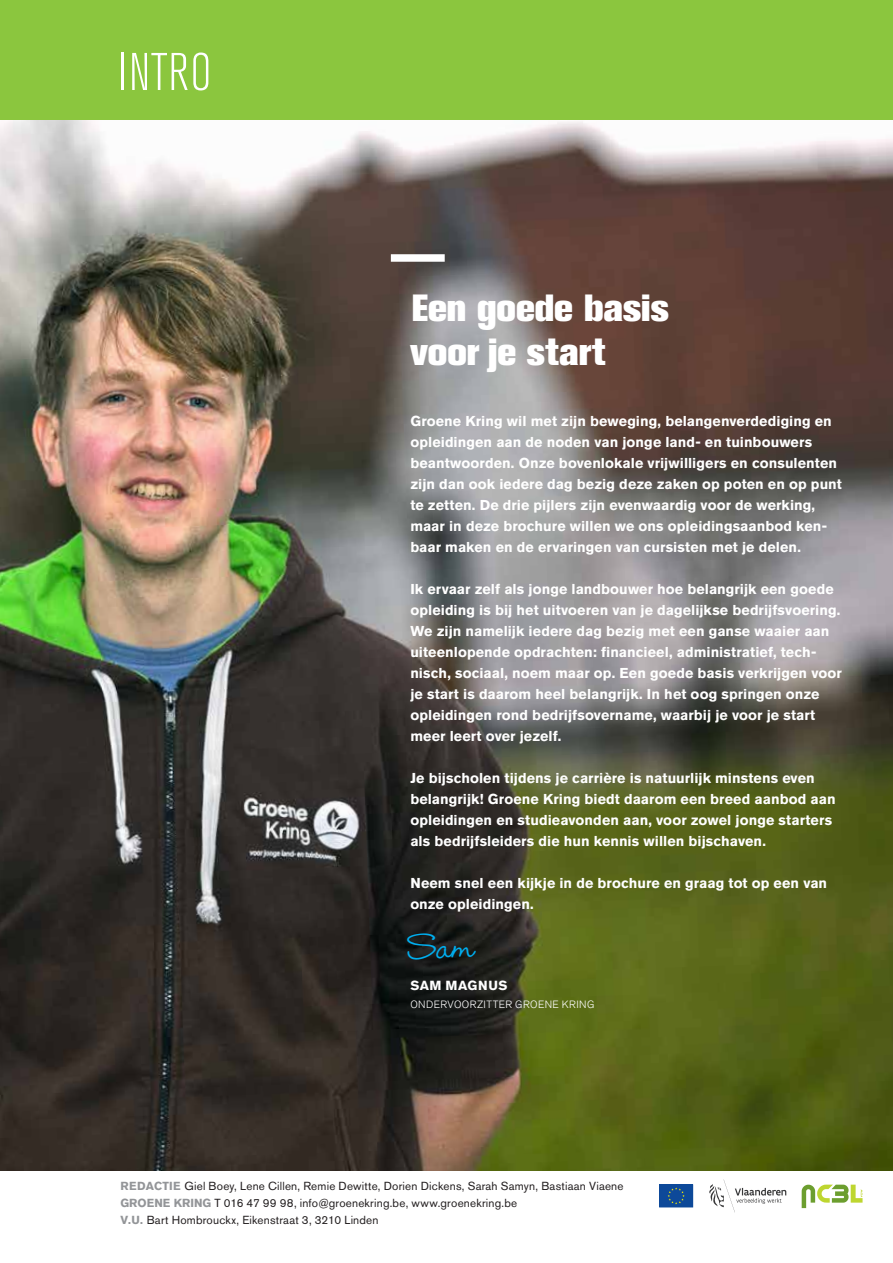
<style>
.page{position:relative;width:893px;height:1263px;background:#fff}
.page>*{position:absolute;margin:0;border:0;box-sizing:border-box;transform-origin:0 0}
.t1{font:300 condensed 52.5px "Akzidenz Grotesk Pro";letter-spacing:.03em;color:#fff}
.t2{font:500 45px "Wendy LP Std";color:#00aeef}
.t3{font:800 37.5px/43.5px "Akzidenz Grotesk Pro";color:#fff}
.t4{font:700 14.25px/21px "Akzidenz Grotesk Pro";letter-spacing:.005em;color:#fff}
.t5{font:700 13.2px "Akzidenz Grotesk Pro";letter-spacing:.04em;color:#fff}
.t6{font:11.7px/17px "Akzidenz Grotesk Pro";letter-spacing:.02em;color:#231f20}
.t7{font:300 10.5px "Akzidenz Grotesk Pro";letter-spacing:.04em;color:#fff}
.s1{font-weight:700;color:#939598}
</style>
<div class="page">
<img style="left:0;top:119px;width:893px;height:1051px">
<div style="left:0;top:0;width:893px;height:119px;background:#8bc63e"></div>
<div style="left:391px;top:254px;width:54px;height:8px;background:#fff"></div>
<svg style="left:802px;top:1184px;width:60px;height:24px"></svg>
<svg style="left:709px;top:1179px;width:77px;height:33px"></svg>
<div style="left:660px;top:1185px;width:33px;height:22px;background:#0d4999"></div>
<div style="left:659px;top:1185px;width:34px;height:22px;border:1px solid #0d4999"></div>
<svg style="left:668px;top:1187px;width:17px;height:17px"></svg>
<h1 class="t1" style="left:118px;top:38px;width:95px">INTRO</h1>
<h3 class="t3" style="left:410px;top:286px;width:260px">Een goede basis voor je start</h3>
<p class="t4" style="left:410px;top:410px;width:433px">Groene Kring wil met zijn beweging, belangenverdediging en opleidingen aan de noden van jonge land- en tuinbouwers beantwoorden. Onze bovenlokale vrijwilligers en consulenten zijn dan ook iedere dag bezig deze zaken op poten en op punt te zetten. De drie pijlers zijn evenwaardig voor de werking, maar in deze brochure willen we ons opleidingsaanbod ken&shy;baar maken en de ervaringen van cursisten met je delen.</p>
<p class="t4" style="left:410px;top:578px;width:433px">Ik ervaar zelf als jonge landbouwer hoe belangrijk een goede opleiding is bij het uitvoeren van je dagelijkse bedrijfsvoering.<br>We zijn namelijk iedere dag bezig met een ganse waaier aan uiteenlopende opdrachten: financieel, administratief, tech&shy;nisch, sociaal, noem maar op. Een goede basis verkrijgen voor je start is daarom heel belangrijk. In het oog springen onze opleidingen rond bedrijfsovername, waarbij je voor je start meer leert over jezelf.</p>
<p class="t4" style="left:410px;top:767px;width:427px">Je bijscholen tijdens je carrière is natuurlijk minstens even belangrijk! Groene Kring biedt daarom een breed aanbod aan opleidingen en studieavonden aan, voor zowel jonge starters als bedrijfsleiders die hun kennis willen bijschaven.</p>
<p class="t4" style="left:410px;top:872px;width:418px">Neem snel een kijkje in de brochure en graag tot op een van onze opleidingen.</p>
<h2 class="t2" style="left:408px;top:920px;width:68px">Sam</h2>
<p class="t5" style="left:410px;top:977px;width:99px">SAM MAGNUS</p>
<p class="t7" style="left:410px;top:998px;width:186px">ONDERVOORZITTER GROENE KRING</p>
<p class="t6" style="left:120px;top:1178px;width:505px"><span class="s1">REDACTIE</span> Giel Boey, Lene Cillen, Remie Dewitte, Dorien Dickens, Sarah Samyn, Bastiaan Viaene<br><span class="s1">GROENE KRING</span> T 016 47 99 98, info@groenekring.be, www.groenekring.be<br><span class="s1">V.U.</span> Bart Hombrouckx, Eikenstraat 3, 3210 Linden</p>
</div>
